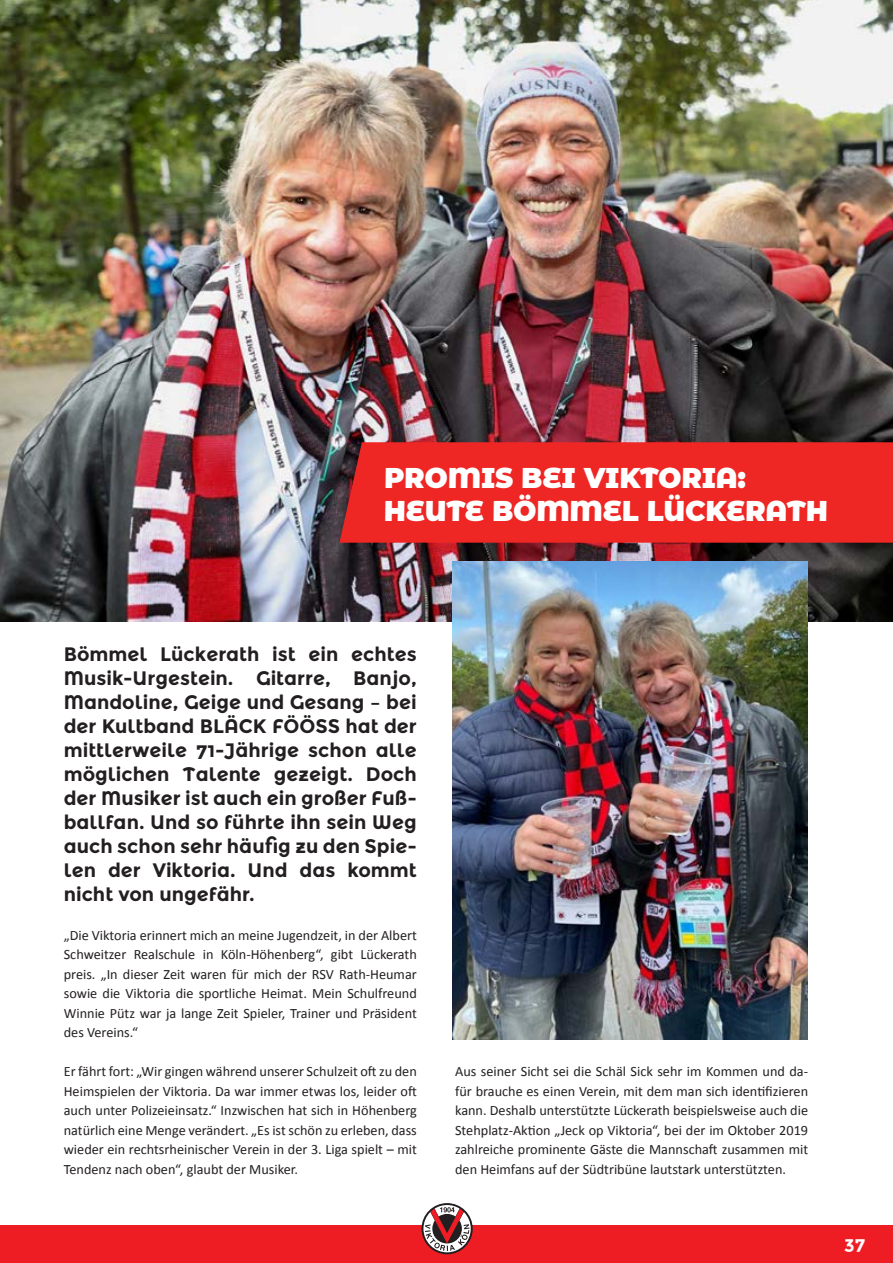
<style>
.page{position:relative;width:893px;height:1263px;background:#fff}
.page>*{position:absolute;margin:0;border:0;box-sizing:border-box;transform-origin:0 0}
.Überschrift_1{font:900 28.5px "Montserrat Alternates";letter-spacing:-.01em;color:#fff;scale:.96 1}
.Zwischenüberschrift{font:700 19.5px/24px "Montserrat Alternates";color:#231f20;text-align:justify}
.t1{font:700 18px "Montserrat Alternates";color:#fff}
.Zwischenüberschrift-2{font:14.25px/19.5px "Calibri";color:#231f20;text-align:justify}
</style>
<div class="page">
<div style="left:0;top:1225px;width:893px;height:38px;background:#ee1d23"></div>
<img style="left:0;top:0;width:893px;height:622px">
<img style="left:453px;top:561px;width:355px;height:478px">
<div style="left:339px;top:442px;width:554px;height:101px;background:#ee2725"></div>
<svg style="left:421px;top:1203px;width:52px;height:51px"></svg>
<svg style="left:423px;top:1205px;width:48px;height:47px"></svg>
<p class="Überschrift_1" style="left:384px;top:456px;width:379px">PROMIS BEI VIKTORIA:</p>
<p class="Überschrift_1" style="left:384px;top:489px;width:465px">HEUTE BÖMMEL LÜCKERATH</p>
<p class="Zwischenüberschrift" style="left:64px;top:642px;width:355px">Bömmel Lückerath ist ein echtes Musik-Urgestein. Gitarre, Banjo, Mandoline, Geige und Gesang – bei der Kultband BLÄCK FÖÖSS hat der mittlerweile 71-Jährige schon alle möglichen Talente gezeigt. Doch der Musiker ist auch ein großer Fuß&shy;ballfan. Und so führte ihn sein Weg auch schon sehr häufig zu den Spie&shy;len der Viktoria. Und das kommt nicht von ungefähr.</p>
<p class="Zwischenüberschrift-2" style="left:64px;top:925px;width:355px">„Die Viktoria erinnert mich an meine Jugendzeit, in der Albert Schweitzer Realschule in Köln-Höhenberg“, gibt Lückerath preis. „In dieser Zeit waren für mich der RSV Rath-Heumar sowie die Viktoria die sportliche Heimat. Mein Schulfreund Winnie Pütz war ja lange Zeit Spieler, Trainer und Präsident des Vereins.“</p>
<p class="Zwischenüberschrift-2" style="left:64px;top:1061px;width:355px">Er fährt fort: „Wir gingen während unserer Schulzeit oft zu den Heimspielen der Viktoria. Da war immer etwas los, leider oft auch unter Polizeieinsatz.“ Inzwischen hat sich in Höhenberg natürlich eine Menge verändert. „Es ist schön zu erleben, dass wieder ein rechtsrheinischer Verein in der 3. Liga spielt – mit Tendenz nach oben“, glaubt der Musiker.</p>
<p class="Zwischenüberschrift-2" style="left:455px;top:1061px;width:355px">Aus seiner Sicht sei die Schäl Sick sehr im Kommen und da&shy;für brauche es einen Verein, mit dem man sich identifizieren kann. Deshalb unterstützte Lückerath beispielsweise auch die Stehplatz-Aktion „Jeck op Viktoria“, bei der im Oktober 2019 zahlreiche prominente Gäste die Mannschaft zusammen mit den Heimfans auf der Südtribüne lautstark unterstützten.</p>
<p class="t1" style="left:844px;top:1232px;width:23px">37</p>
</div>
